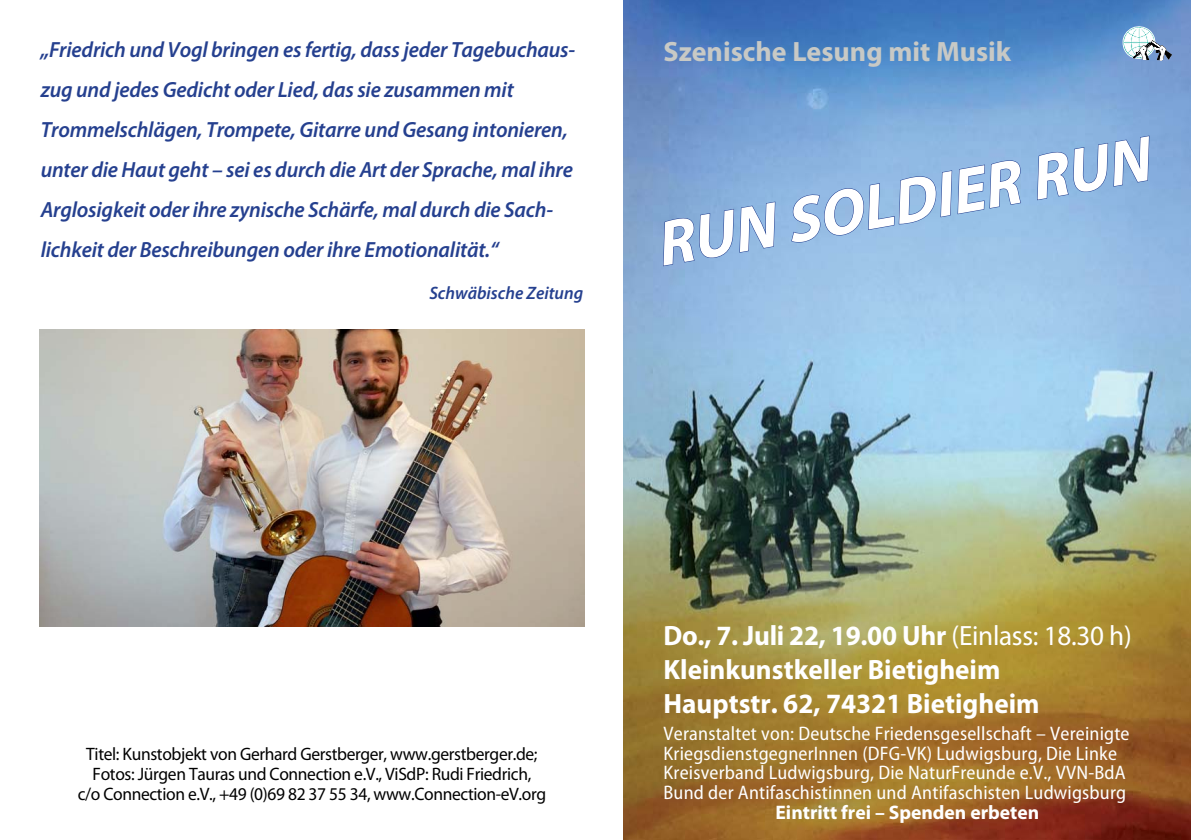
<style>
.page{position:relative;width:1191px;height:840px;background:#fff}
.page>*{position:absolute;margin:0;border:0;box-sizing:border-box;transform-origin:0 0}
.t1{font:italic 700 64px "Myriad Pro";color:#fff;scale:.95 1}
.t2{font:700 28px/33.6px "Myriad Pro";color:#fff}
.t3{font:700 28px "Myriad Pro";color:#c8c9c5}
.t4{font:italic 600 22px/40px "Myriad Pro";letter-spacing:-.01em;color:#25408f}
.t5{font:semi-condensed 19.6px/19.6px "Myriad Pro";letter-spacing:.01em;color:#fff}
.t6{font:700 19.6px "Myriad Pro";color:#fff}
.t7{font:18px/20px "Myriad Pro";letter-spacing:-.02em;color:#000;text-align:center}
.t8{font:italic 600 18px "Myriad Pro";color:#25408f}
.s1{font-weight:400}
</style>
<div class="page">
<img style="left:624px;top:0;width:567px;height:839px">
<svg style="left:662px;top:201px;width:113px;height:65px;background:#82a7d6"></svg>
<svg style="left:791px;top:159px;width:230px;height:83px;background:#8cb4df"></svg>
<svg style="left:1036px;top:135px;width:113px;height:65px;background:#81a9d9"></svg>
<img style="left:40px;top:329px;width:544px;height:297px">
<svg style="left:1123px;top:27px;width:49px;height:34px"></svg>
<p class="t4" style="left:41px;top:29px;width:536px">„Friedrich und Vogl bringen es fertig, dass jeder Tagebuchaus&shy;zug und jedes Gedicht oder Lied, das sie zusammen mit Trommelschlägen, Trompete, Gitarre und Gesang intonieren, unter die Haut geht – sei es durch die Art der Sprache, mal ihre Arglosigkeit oder ihre zynische Schärfe, mal durch die Sach&shy;lichkeit der Beschreibungen oder ihre Emotionalität.“</p>
<p class="t8" style="left:429px;top:281px;width:155px">Schwäbische Zeitung</p>
<p class="t3" style="left:663px;top:33px;width:349px">Szenische Lesung mit Musik</p>
<h1 class="t1" style="left:648px;top:204px;width:527px;rotate:-10deg">RUN SOLDIER RUN</h1>
<p class="t7" style="left:78px;top:743px;width:470px">Titel: Kunstobjekt von Gerhard Gerstberger, www.gerstberger.de;<br>Fotos: Jürgen Tauras und Connection e.V., ViSdP: Rudi Friedrich,<br>c/o Connection e.V., +49 (0)69 82 37 55 34, www.Connection-eV.org</p>
<p class="t2" style="left:663px;top:617px;width:470px">Do., 7. Juli 22, 19.00 Uhr <span class="s1">(Einlass: 18.30 h)<br></span>Kleinkunstkeller Bietigheim<br>Hauptstr. 62, 74321 Bietigheim</p>
<p class="t5" style="left:663px;top:723px;width:467px">Veranstaltet von: Deutsche Friedensgesellschaft – Vereinigte KriegsdienstgegnerInnen (DFG-VK) Ludwigsburg, Die Linke Kreisverband Ludwigsburg, Die NaturFreunde e.V., VVN-BdA Bund der Antifaschistinnen und Antifaschisten Ludwigsburg</p>
<p class="t6" style="left:775px;top:798px;width:265px">Eintritt frei – Spenden erbeten</p>
</div>
